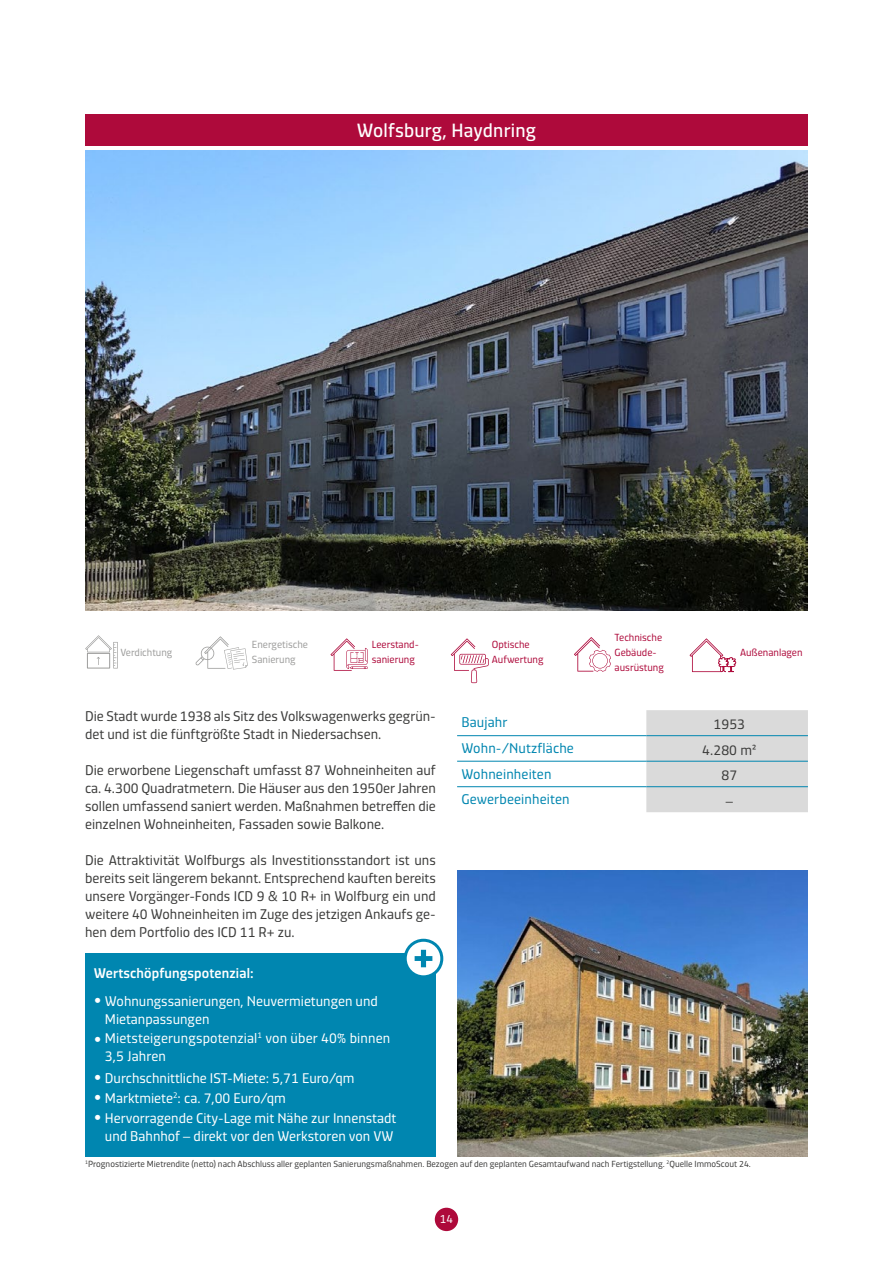
<style>
.page{position:relative;width:893px;height:1263px;background:#fff}
.page>*{position:absolute;margin:0;border:0;box-sizing:border-box;transform-origin:0 0}
.t1{font:19.5px "Dic Sans";letter-spacing:.01em;color:#fff}
.t2{font:14.25px/18px "Dic Sans";color:#3c3c3b;text-align:justify}
.t3{font:14.25px/18px "Dic Sans";color:#fff}
.t4{font:14.25px "Dic Sans";letter-spacing:.01em;color:#0086b0}
.t5{font:500 14.25px "Dic Sans";letter-spacing:.01em;color:#fff}
.t6{font:12px "Dic Sans";color:#fff}
.t7{font:10.5px/15px "Dic Sans";color:#ae0a3b}
.t8{font:10.5px/15px "Dic Sans";color:#9d9d9c}
.t9{font:9px "Dic Sans";color:#3c3c3b}
</style>
<div class="page">
<div style="left:435px;top:1208px;width:23px;height:23px;background:#ae0a3b;border-radius:50%"></div>
<div style="left:85px;top:953px;width:351px;height:204px;background:#0086b0"></div>
<svg style="left:405px;top:940px;width:37px;height:37px"></svg>
<div style="left:404px;top:939px;width:39px;height:39px;border:3px solid #0086b0;border-radius:50%"></div>
<svg style="left:415px;top:950px;width:17px;height:17px"></svg>
<img style="left:85px;top:151px;width:723px;height:459px">
<div style="left:85px;top:114px;width:723px;height:32px;background:#ae0a3b"></div>
<svg style="left:457px;top:710px;width:351px;height:102px"></svg>
<hr style="left:457px;top:735px;width:189px;height:1px;background:#0086b0">
<hr style="left:646px;top:735px;width:162px;height:1px;background:#0086b0">
<hr style="left:457px;top:761px;width:189px;height:1px;background:#0086b0">
<hr style="left:646px;top:761px;width:162px;height:1px;background:#0086b0">
<hr style="left:457px;top:786px;width:189px;height:1px;background:#0086b0">
<hr style="left:646px;top:786px;width:162px;height:1px;background:#0086b0">
<img style="left:457px;top:870px;width:351px;height:287px">
<svg style="left:195px;top:636px;width:53px;height:33px"></svg>
<svg style="left:330px;top:638px;width:38px;height:33px"></svg>
<svg style="left:451px;top:638px;width:38px;height:45px"></svg>
<svg style="left:574px;top:637px;width:37px;height:35px"></svg>
<svg style="left:690px;top:638px;width:47px;height:35px"></svg>
<svg style="left:85px;top:635px;width:33px;height:33px"></svg>
<h1 class="t1" style="left:357px;top:117px;width:181px">Wolfsburg, Haydnring</h1>
<p class="t8" style="left:252px;top:637px;width:58px">Energetische<br>Sanierung</p>
<p class="t7" style="left:372px;top:637px;width:49px">Leerstand&shy;sanierung</p>
<p class="t7" style="left:492px;top:637px;width:53px">Optische<br>Aufwertung</p>
<p class="t7" style="left:615px;top:629px;width:51px">Technische<br>Gebäude&shy;ausrüstung</p>
<p class="t8" style="left:120px;top:644px;width:54px">Verdichtung</p>
<p class="t7" style="left:740px;top:644px;width:64px">Außenanlagen</p>
<p class="t2" style="left:85px;top:706px;width:352px">Die Stadt wurde 1938 als Sitz des Volkswagenwerks gegrün&shy;det und ist die fünftgrößte Stadt in Niedersachsen.</p>
<p class="t2" style="left:85px;top:760px;width:352px">Die erworbene Liegenschaft umfasst 87 Wohneinheiten auf ca. 4.300 Quadratmetern. Die Häuser aus den 1950er Jahren sollen umfassend saniert werden. Maßnahmen betreffen die einzelnen Wohneinheiten, Fassaden sowie Balkone.</p>
<p class="t2" style="left:85px;top:850px;width:352px">Die Attraktivität Wolfburgs als Investitionsstandort ist uns bereits seit längerem bekannt. Entsprechend kauften bereits unsere Vorgänger-Fonds ICD 9 &amp; 10 R+ in Wolfburg ein und weitere 40 Wohneinheiten im Zuge des jetzigen Ankaufs ge&shy;hen dem Portfolio des ICD 11 R+ zu.</p>
<p class="t5" style="left:94px;top:963px;width:161px">Wertschöpfungspotenzial:</p>
<p class="t3" style="left:105px;top:992px;width:274px;text-indent:-11px">• Wohnungssanierungen, Neuvermietungen und<br>Mietanpassungen</p>
<p class="t3" style="left:105px;top:1028px;width:287px;text-indent:-11px">• Mietsteigerungspotenzial<sup>1</sup> von über 40% binnen<br>3,5 Jahren</p>
<p class="t3" style="left:94px;top:1068px;width:262px">• Durchschnittliche IST-Miete: 5,71 Euro/qm</p>
<p class="t3" style="left:94px;top:1088px;width:194px">• Marktmiete<sup>2</sup>: ca. 7,00 Euro/qm</p>
<p class="t3" style="left:94px;top:1108px;width:304px;text-align:center">• Hervorragende City-Lage mit Nähe zur Innenstadt und Bahnhof – direkt vor den Werkstoren von VW</p>
<p class="t4" style="left:461px;top:712px;width:48px">Baujahr</p>
<p class="t2" style="left:713px;top:715px;width:33px">1953</p>
<p class="t4" style="left:461px;top:738px;width:114px">Wohn-/Nutzfläche</p>
<p class="t2" style="left:702px;top:740px;width:56px">4.280 m2</p>
<p class="t4" style="left:461px;top:763px;width:92px">Wohneinheiten</p>
<p class="t2" style="left:721px;top:766px;width:17px">87</p>
<p class="t4" style="left:461px;top:789px;width:110px">Gewerbeeinheiten</p>
<p class="t2" style="left:726px;top:791px;width:9px">–</p>
<p class="t9" style="left:85px;top:1158px;width:667px"><sup>1</sup>Prognostizierte Mietrendite (netto) nach Abschluss aller geplanten Sanierungsmaßnahmen. Bezogen auf den geplanten Gesamtaufwand nach Fertigstellung. <sup>2</sup>Quelle ImmoScout 24.</p>
<p class="t6" style="left:440px;top:1210px;width:15px">14</p>
</div>
